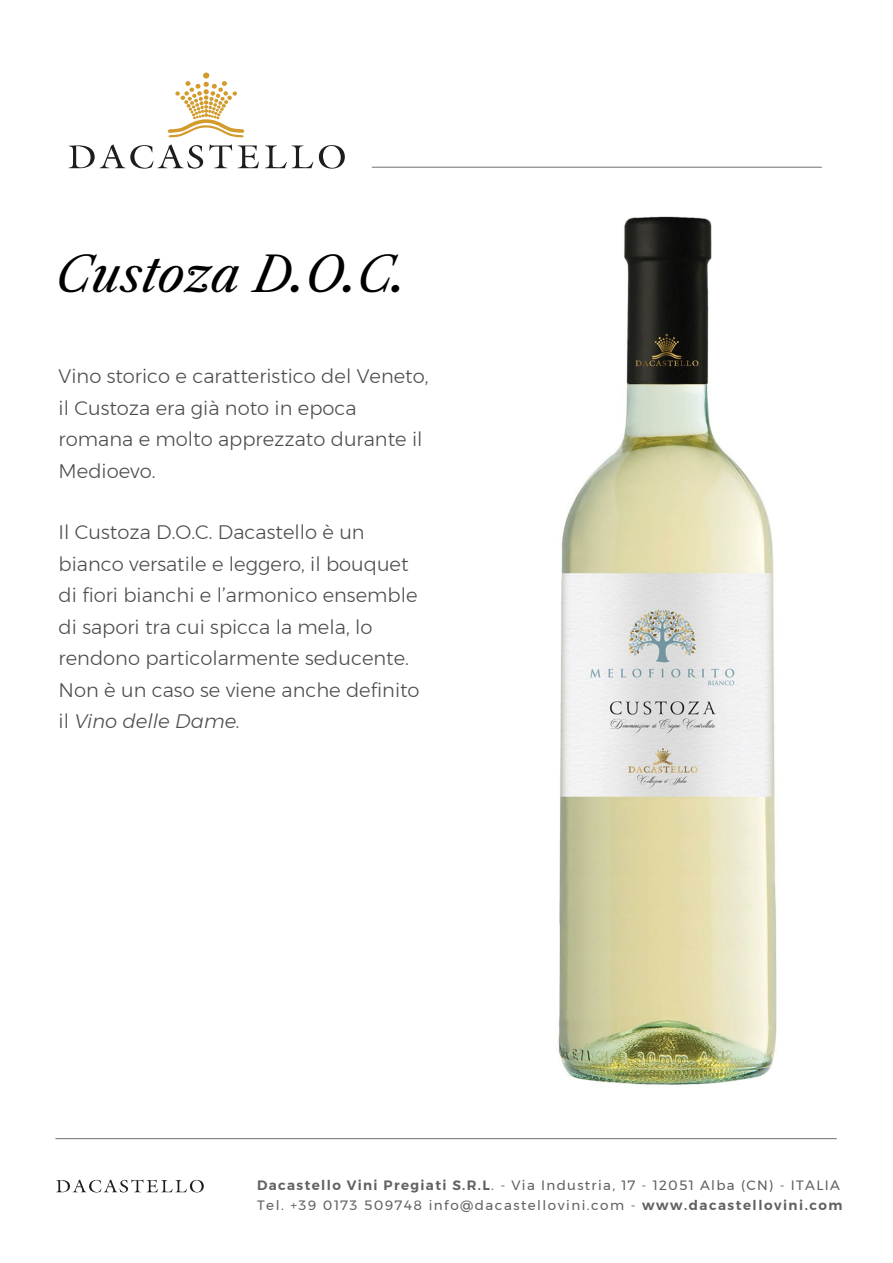
<style>
.page{position:relative;width:893px;height:1263px;background:#fff}
.page>*{position:absolute;margin:0;border:0;box-sizing:border-box;transform-origin:0 0}
.t1{font:italic 48px "Libre Caslon Text";letter-spacing:-.005em;color:#000}
.t2{font:300 19.5px/31.5px "Montserrat";color:#4d4d4d}
.t3{font:13.5px/19.5px "Montserrat";letter-spacing:.11em;color:#616160}
.s1{font-style:italic}
.s2{font-weight:600}
</style>
<div class="page">
<hr style="left:372px;top:167px;width:450px;height:1px;background:#6e6e6e">
<svg style="left:69px;top:144px;width:276px;height:25px"></svg>
<svg style="left:168px;top:73px;width:76px;height:64px"></svg>
<svg style="left:56px;top:1179px;width:148px;height:13px"></svg>
<hr style="left:55px;top:1138px;width:782px;height:1px;background:#6e6e6e">
<img style="left:558px;top:216px;width:219px;height:869px">
<h1 class="t1" style="left:56px;top:246px;width:352px">Custoza D.O.C.</h1>
<p class="t2" style="left:59px;top:360px;width:371px">Vino storico e caratteristico del Veneto, il Custoza era già noto in epoca romana e molto apprezzato durante il<br>Medioevo.</p>
<p class="t2" style="left:59px;top:516px;width:362px">Il Custoza D.O.C. Dacastello è un bianco versatile e leggero, il bouquet di fiori bianchi e l’armonico ensemble di sapori tra cui spicca la mela, lo rendono particolarmente seducente.<br>Non è un caso se viene anche definito il <span class="s1">Vino delle Dame.</span></p>
<p class="t3" style="left:257px;top:1175px;width:587px"><span class="s2">Dacastello Vini Pregiati S.R.L</span>. - Via Industria, 17 - 12051 Alba (CN) - ITALIA<br>Tel. +39 0173 509748 info@dacastellovini.com - <span class="s2">www.dacastellovini.com</span></p>
</div>
